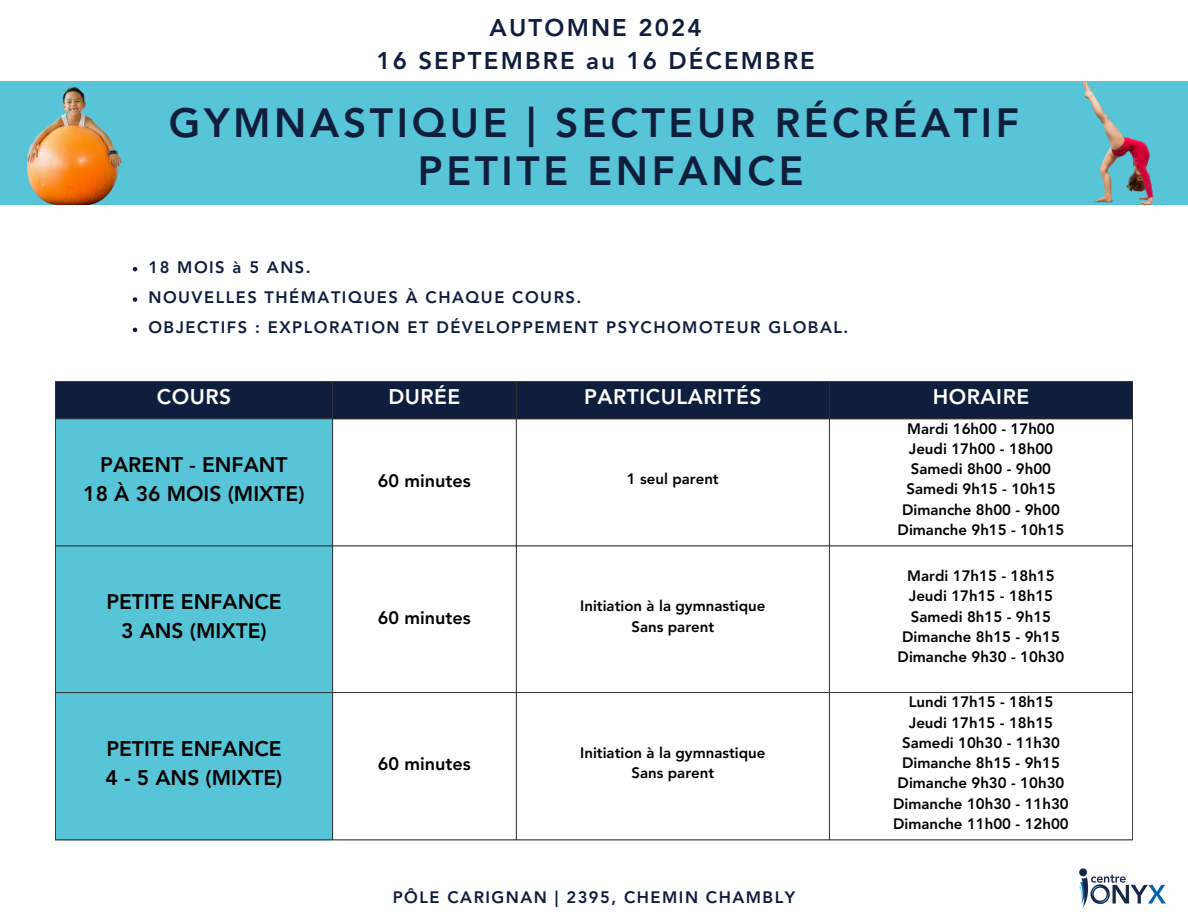
<style>
.page{position:relative;width:1188px;height:918px;background:#fff}
.page>*{position:absolute;margin:0;border:0;box-sizing:border-box;transform-origin:0 0}
.t1{font:800 40.5px "Avenir LT Std";letter-spacing:.09em;color:#101e3e}
.t2{font:800 24px/32.7px "Avenir LT Std";letter-spacing:.09em;color:#101e3e;text-align:center}
.t3{font:800 21px "Avenir LT Std";color:#000}
.t4{font:800 21px "Avenir LT Std";letter-spacing:.025em;color:#fff}
.t5{font:800 18px "Avenir LT Std";color:#000}
.t6{font:800 16.5px "Avenir LT Std";letter-spacing:.09em;color:#101e3e}
.t7{font:800 15px/20.2px "Avenir LT Std";color:#000;text-align:center}
</style>
<div class="page">
<div style="left:56px;top:382px;width:1076px;height:37px;background:#101e3e"></div>
<div style="left:56px;top:420px;width:276px;height:420px;background:#57c5d7"></div>
<hr style="left:55px;top:382px;width:1px;height:458px;background:#333">
<hr style="left:332px;top:382px;width:1px;height:458px;background:#333">
<hr style="left:516px;top:382px;width:1px;height:458px;background:#333">
<hr style="left:829px;top:382px;width:1px;height:458px;background:#333">
<hr style="left:1132px;top:382px;width:1px;height:458px;background:#333">
<hr style="left:55px;top:381px;width:1078px;height:1px;background:#333">
<hr style="left:55px;top:419px;width:1078px;height:1px;background:#333">
<hr style="left:55px;top:546px;width:1078px;height:1px;background:#333">
<hr style="left:55px;top:692px;width:1078px;height:1px;background:#333">
<hr style="left:55px;top:840px;width:1078px;height:1px;background:#333">
<div style="left:0;top:82px;width:1188px;height:123px;background:#57c5d7"></div>
<img style="left:1079px;top:868px;width:87px;height:40px">
<img style="left:1070px;top:81px;width:88px;height:125px">
<img style="left:0;top:81px;width:166px;height:124px">
<svg style="left:133px;top:267px;width:4px;height:4px"></svg>
<svg style="left:133px;top:297px;width:4px;height:5px"></svg>
<svg style="left:133px;top:328px;width:4px;height:4px"></svg>
<h2 class="t2" style="left:376px;top:14px;width:440px">AUTOMNE 2024<br>16 SEPTEMBRE au 16 DÉCEMBRE</h2>
<p class="t1" style="left:169px;top:106px;width:852px">GYMNASTIQUE | SECTEUR RÉCRÉATIF</p>
<p class="t1" style="left:418px;top:154px;width:387px">PETITE ENFANCE</p>
<p class="t6" style="left:148px;top:260px;width:164px">18 MOIS à 5 ANS.</p>
<p class="t6" style="left:148px;top:290px;width:434px">NOUVELLES THÉMATIQUES À CHAQUE COURS.</p>
<p class="t6" style="left:148px;top:321px;width:702px">OBJECTIFS : EXPLORATION ET DÉVELOPPEMENT PSYCHOMOTEUR GLOBAL.</p>
<p class="t4" style="left:157px;top:389px;width:76px">COURS</p>
<p class="t4" style="left:388px;top:389px;width:74px">DURÉE</p>
<h1 class="t4" style="left:584px;top:389px;width:179px">PARTICULARITÉS</h1>
<h1 class="t4" style="left:933px;top:389px;width:98px">HORAIRE</h1>
<p class="t3" style="left:100px;top:456px;width:189px">PARENT - ENFANT</p>
<p class="t3" style="left:83px;top:485px;width:223px">18 À 36 MOIS (MIXTE)</p>
<p class="t3" style="left:106px;top:593px;width:177px">PETITE ENFANCE</p>
<p class="t3" style="left:121px;top:623px;width:147px">3 ANS (MIXTE)</p>
<p class="t3" style="left:106px;top:740px;width:177px">PETITE ENFANCE</p>
<p class="t3" style="left:105px;top:769px;width:179px">4 - 5 ANS (MIXTE)</p>
<p class="t5" style="left:378px;top:473px;width:94px">60 minutes</p>
<p class="t7" style="left:627px;top:470px;width:93px">1 seul parent</p>
<p class="t5" style="left:378px;top:610px;width:94px">60 minutes</p>
<p class="t7" style="left:580px;top:597px;width:187px">Initiation à la gymnastique<br>Sans parent</p>
<p class="t5" style="left:378px;top:757px;width:94px">60 minutes</p>
<p class="t7" style="left:580px;top:744px;width:187px">Initiation à la gymnastique<br>Sans parent</p>
<h3 class="t6" style="left:393px;top:891px;width:404px">PÔLE CARIGNAN | 2395, CHEMIN CHAMBLY</h3>
<p class="t7" style="left:907px;top:420px;width:149px;text-align:left">Mardi 16h00 - 17h00<br>Jeudi 17h00 - 18h00</p>
<p class="t7" style="left:911px;top:460px;width:142px">Samedi 8h00 - 9h00</p>
<p class="t7" style="left:907px;top:480px;width:151px">Samedi 9h15 - 10h15</p>
<p class="t7" style="left:898px;top:501px;width:168px;text-align:left">Dimanche 8h00 - 9h00<br>Dimanche 9h15 - 10h15</p>
<p class="t7" style="left:907px;top:567px;width:149px">Mardi 17h15 - 18h15</p>
<p class="t7" style="left:909px;top:587px;width:146px">Jeudi 17h15 - 18h15</p>
<p class="t7" style="left:911px;top:608px;width:142px">Samedi 8h15 - 9h15</p>
<p class="t7" style="left:902px;top:628px;width:159px">Dimanche 8h15 - 9h15</p>
<p class="t7" style="left:898px;top:648px;width:168px">Dimanche 9h30 - 10h30</p>
<p class="t7" style="left:893px;top:693px;width:177px">Lundi 17h15 - 18h15<br>Jeudi 17h15 - 18h15<br>Samedi 10h30 - 11h30<br>Dimanche 8h15 - 9h15<br>Dimanche 9h30 - 10h30<br>Dimanche 10h30 - 11h30<br>Dimanche 11h00 - 12h00</p>
</div>
